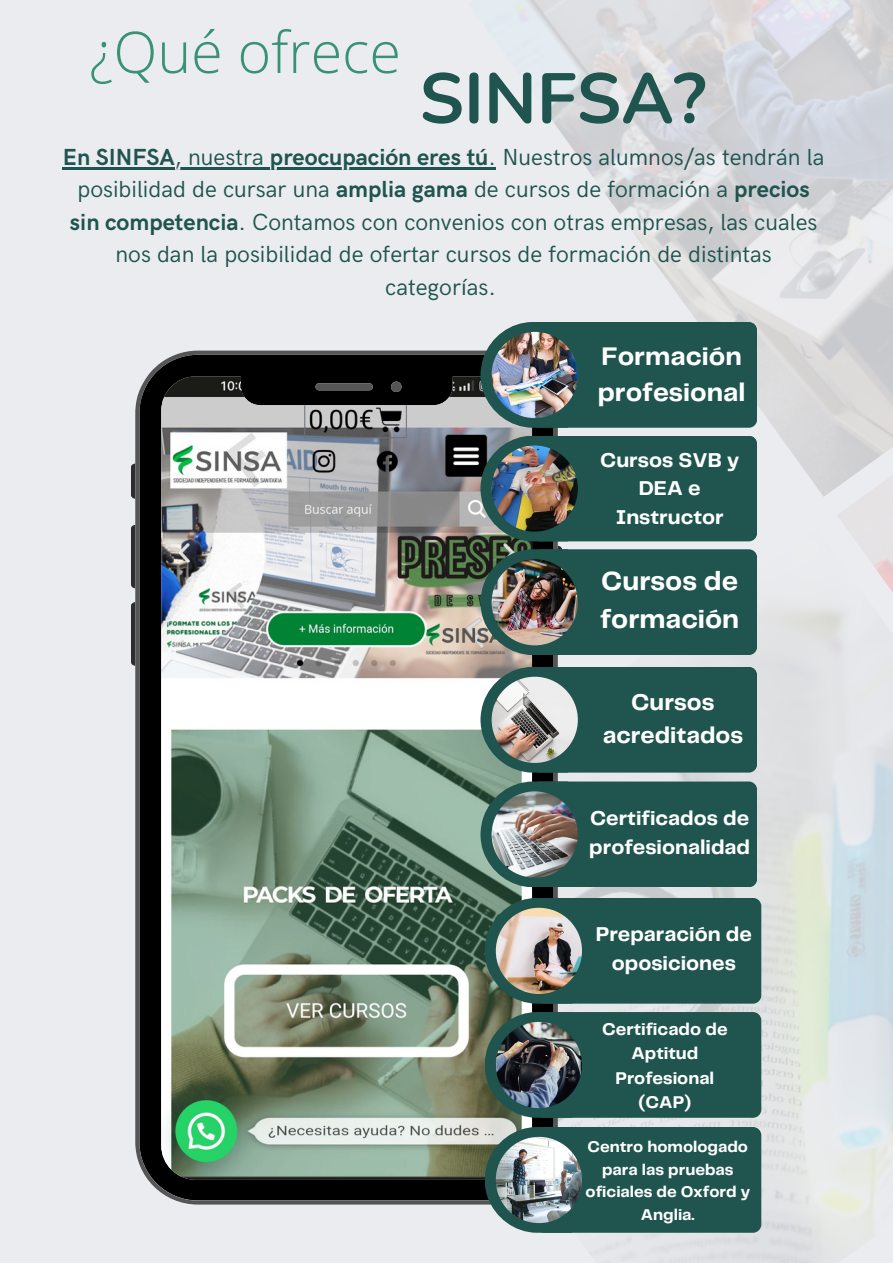
<style>
.page{position:relative;width:893px;height:1264px;background:#fff}
.page>*{position:absolute;margin:0;border:0;box-sizing:border-box;transform-origin:0 0}
.t1{font:700 70.65px "Nunito";color:#1f544f}
.t2{font:300 57.45px "Open Sans";color:#399273}
.t3{font:700 27.3px "Telegraf";color:#fff}
.t4{font:700 26.4px "Telegraf";color:#fff}
.t5{font:700 23.7px/33.2px "Telegraf";color:#fff;text-align:center}
.t6{font:23.4px/32.5px "HK Grotesk";color:#1f544f;text-align:center}
.t7{font:700 20.85px/28.3px "Telegraf";color:#fff;text-align:center}
.t8{font:700 17.7px/24.5px "Telegraf";color:#fff;text-align:center}
.t9{font:700 16.2px/22.5px "Telegraf";color:#fff;text-align:center}
.s1{font-weight:700}
</style>
<div class="page">
<div style="left:0;top:0;width:892px;height:1262px;background:#ebecf0"></div>
<img style="left:324px;top:529px;width:568px;height:733px">
<img style="left:468px;top:0;width:424px;height:497px">
<hr style="left:63px;top:167px;width:112px;height:2px;background:#1f544f">
<hr style="left:175px;top:167px;width:95px;height:2px;background:#1f544f">
<hr style="left:270px;top:167px;width:218px;height:2px;background:#1f544f">
<svg style="left:488px;top:167px;width:8px;height:2px"></svg>
<svg style="left:131px;top:463px;width:4px;height:36px"></svg>
<svg style="left:131px;top:525px;width:4px;height:63px"></svg>
<svg style="left:131px;top:602px;width:4px;height:63px"></svg>
<img style="left:135px;top:350px;width:422px;height:854px">
<svg style="left:480px;top:322px;width:56px;height:106px"></svg>
<div style="left:531px;top:322px;width:226px;height:106px;background:#1f544f;border-radius:8px"></div>
<img style="left:491px;top:332px;width:86px;height:86px;border-radius:50%">
<svg style="left:480px;top:667px;width:56px;height:105px;background:#597c75"></svg>
<div style="left:531px;top:667px;width:226px;height:105px;background:#1f544f;border-radius:8px"></div>
<img style="left:491px;top:676px;width:86px;height:87px;border-radius:50%">
<div style="left:531px;top:549px;width:226px;height:106px;background:#1f544f;border-radius:8px"></div>
<img style="left:491px;top:559px;width:86px;height:86px;border-radius:50%">
<svg style="left:480px;top:781px;width:56px;height:106px;background:#477166"></svg>
<svg style="left:484px;top:897px;width:57px;height:106px;background:#385e52"></svg>
<svg style="left:484px;top:1012px;width:57px;height:105px;background:#3d5c4d"></svg>
<svg style="left:484px;top:1126px;width:57px;height:106px"></svg>
<img style="left:480px;top:435px;width:88px;height:220px">
<div style="left:531px;top:781px;width:226px;height:106px;background:#1f544f;border-radius:8px"></div>
<div style="left:536px;top:897px;width:225px;height:106px;background:#1f544f;border-radius:8px"></div>
<div style="left:536px;top:1012px;width:225px;height:105px;background:#1f544f;border-radius:8px"></div>
<div style="left:536px;top:1126px;width:225px;height:106px;background:#1f544f;border-radius:8px"></div>
<div style="left:531px;top:435px;width:226px;height:106px;background:#1f544f;border-radius:8px"></div>
<img style="left:491px;top:791px;width:86px;height:86px;border-radius:50%">
<img style="left:495px;top:907px;width:87px;height:87px;border-radius:50%">
<img style="left:495px;top:1021px;width:87px;height:87px;border-radius:50%">
<img style="left:495px;top:1136px;width:87px;height:86px;border-radius:50%">
<img style="left:491px;top:445px;width:86px;height:86px;border-radius:50%">
<p class="t2" style="left:89px;top:12px;width:313px">¿Qué ofrece</p>
<p class="t1" style="left:419px;top:51px;width:288px">SINFSA?</p>
<p class="t6" style="left:63px;top:141px;width:763px"><span class="s1">En SINFSA</span>, nuestra <span class="s1">preocupación eres tú</span>. Nuestros alumnos/as tendrán la posibilidad de cursar una <span class="s1">amplia gama</span> de cursos de formación a <span class="s1">precios sin competencia</span>. Contamos con convenios con otras empresas, las cuales nos dan la posibilidad de ofertar cursos de formación de distintas categorías.</p>
<p class="t4" style="left:601px;top:345px;width:142px">Formación</p>
<p class="t4" style="left:597px;top:381px;width:149px">profesional</p>
<p class="t7" style="left:600px;top:447px;width:140px">Cursos SVB y<br>DEA e<br>Instructor</p>
<p class="t3" style="left:601px;top:569px;width:138px">Cursos de</p>
<p class="t3" style="left:600px;top:607px;width:141px">formación</p>
<p class="t5" style="left:602px;top:686px;width:142px">Cursos acreditados</p>
<p class="t7" style="left:590px;top:805px;width:160px">Certificados de</p>
<p class="t7" style="left:589px;top:833px;width:162px">profesionalidad</p>
<p class="t7" style="left:595px;top:921px;width:158px;line-height:28.8px">Preparación de oposiciones</p>
<p class="t8" style="left:602px;top:1017px;width:127px">Certificado de<br>Aptitud<br>Profesional</p>
<p class="t8" style="left:638px;top:1090px;width:54px">(CAP)</p>
<p class="t9" style="left:585px;top:1136px;width:166px">Centro homologado para las pruebas oficiales de Oxford y<br>Anglia.</p>
</div>
